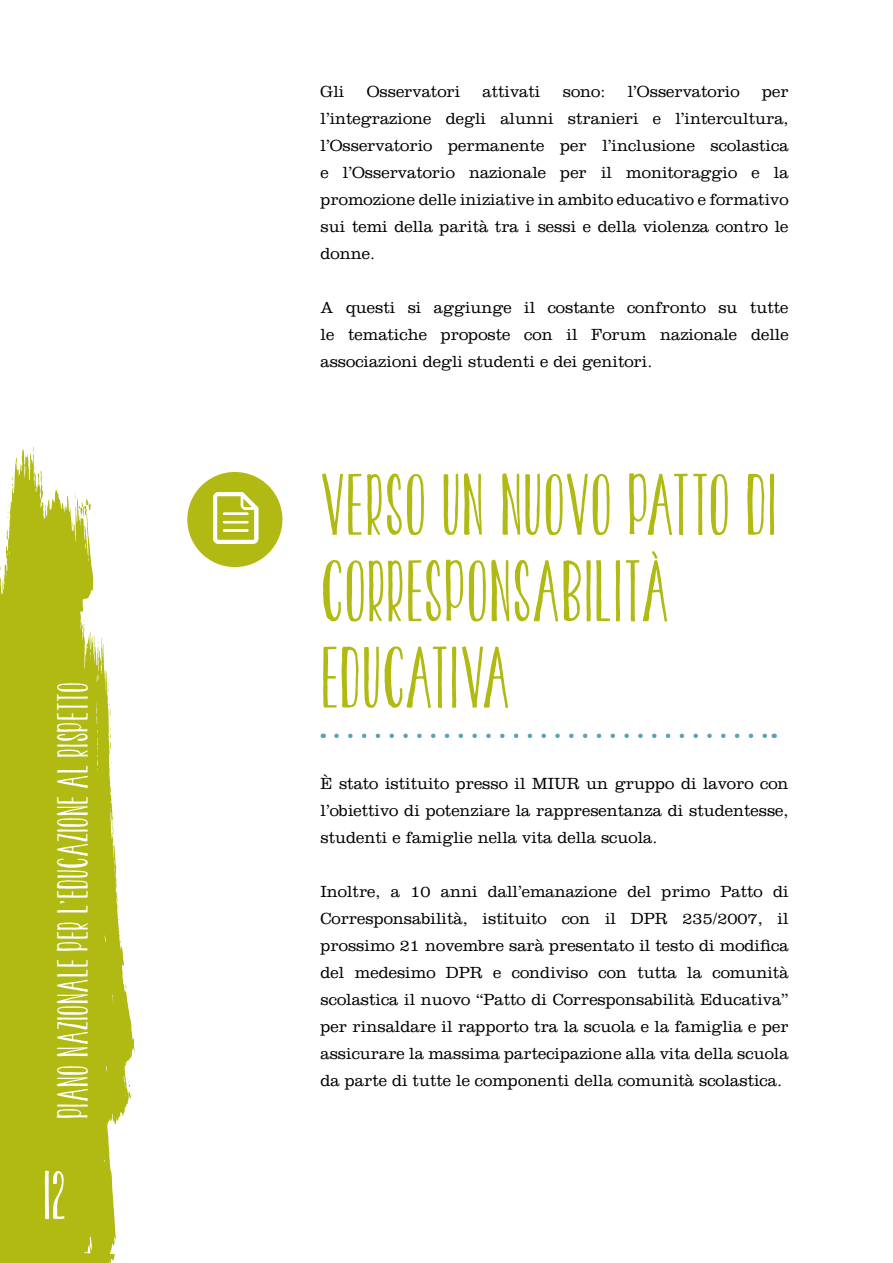
<style>
.page{position:relative;width:893px;height:1263px;background:#fff}
.page>*{position:absolute;margin:0;border:0;box-sizing:border-box;transform-origin:0 0}
.t1{font:72px/86.4px "KG Twois Better Than One";letter-spacing:.01em;color:#b0ba12}
.t2{font:57px "KG Twois Better Than One";color:#fff}
.t3{font:36px "KG Twois Better Than One";letter-spacing:.01em;color:#fff}
.t4{font:300 16.5px/27px "Clarendon";color:#000;text-align:justify}
</style>
<div class="page">
<svg style="left:0;top:449px;width:135px;height:814px;fill:#b0ba12"></svg>
<svg style="left:75px;top:492px;width:3px;height:7px"></svg>
<svg style="left:72px;top:519px;width:3px;height:8px"></svg>
<svg style="left:35px;top:460px;width:14px;height:47px"></svg>
<svg style="left:8px;top:505px;width:3px;height:13px"></svg>
<svg style="left:9px;top:477px;width:5px;height:12px"></svg>
<svg style="left:7px;top:526px;width:1px;height:14px"></svg>
<svg style="left:0;top:560px;width:6px;height:21px"></svg>
<svg style="left:336px;top:734px;width:431px;height:4px"></svg>
<div style="left:187px;top:472px;width:95px;height:95px;background:#b0ba12;border-radius:50%"></div>
<svg style="left:213px;top:492px;width:45px;height:52px"></svg>
<h3 class="t3" style="left:53px;top:1119px;width:438px;rotate:-90deg">PIANO NAZIONALE PER L’EDUCAZIONE AL RISPETTO</h3>
<h2 class="t2" style="left:43px;top:1163px;width:24px">12</h2>
<p class="t4" style="left:321px;top:79px;width:25px">Gli</p>
<p class="t4" style="left:367px;top:79px;width:95px">Osservatori</p>
<p class="t4" style="left:483px;top:79px;width:59px">attivati</p>
<p class="t4" style="left:563px;top:79px;width:44px">sono:</p>
<p class="t4" style="left:628px;top:79px;width:113px">l’Osservatorio</p>
<p class="t4" style="left:321px;top:79px;width:470px;text-indent:441px">per l’integrazione degli alunni stranieri e l’intercultura, l’Osservatorio permanente per l’inclusione scolastica e l’Osservatorio nazionale per il monitoraggio e la promozione delle iniziative in ambito educativo e formativo sui temi della parità tra i sessi e della violenza contro le donne.</p>
<p class="t4" style="left:321px;top:295px;width:469px">A questi si aggiunge il costante confronto su tutte le tematiche proposte con il Forum nazionale delle associazioni degli studenti e dei genitori.</p>
<h1 class="t1" style="left:321px;top:462px;width:458px">VERSO UN NUOVO PATTO DI<br>CORRESPONSABILITÀ<br>EDUCATIVA</h1>
<p class="t4" style="left:321px;top:770px;width:469px">È stato istituito presso il MIUR un gruppo di lavoro con l’obiettivo di potenziare la rappresentanza di studentesse, studenti e famiglie nella vita della scuola.</p>
<p class="t4" style="left:321px;top:878px;width:470px">Inoltre, a 10 anni dall’emanazione del primo Patto di Corresponsabilità, istituito con il DPR 235/2007, il prossimo 21 novembre sarà presentato il testo di modifica del medesimo DPR e condiviso con tutta la comunità scolastica il nuovo “Patto di Corresponsabilità Educativa” per rinsaldare il rapporto tra la scuola e la famiglia e per assicurare la massima partecipazione alla vita della scuola da parte di tutte le componenti della comunità scolastica.</p>
</div>
